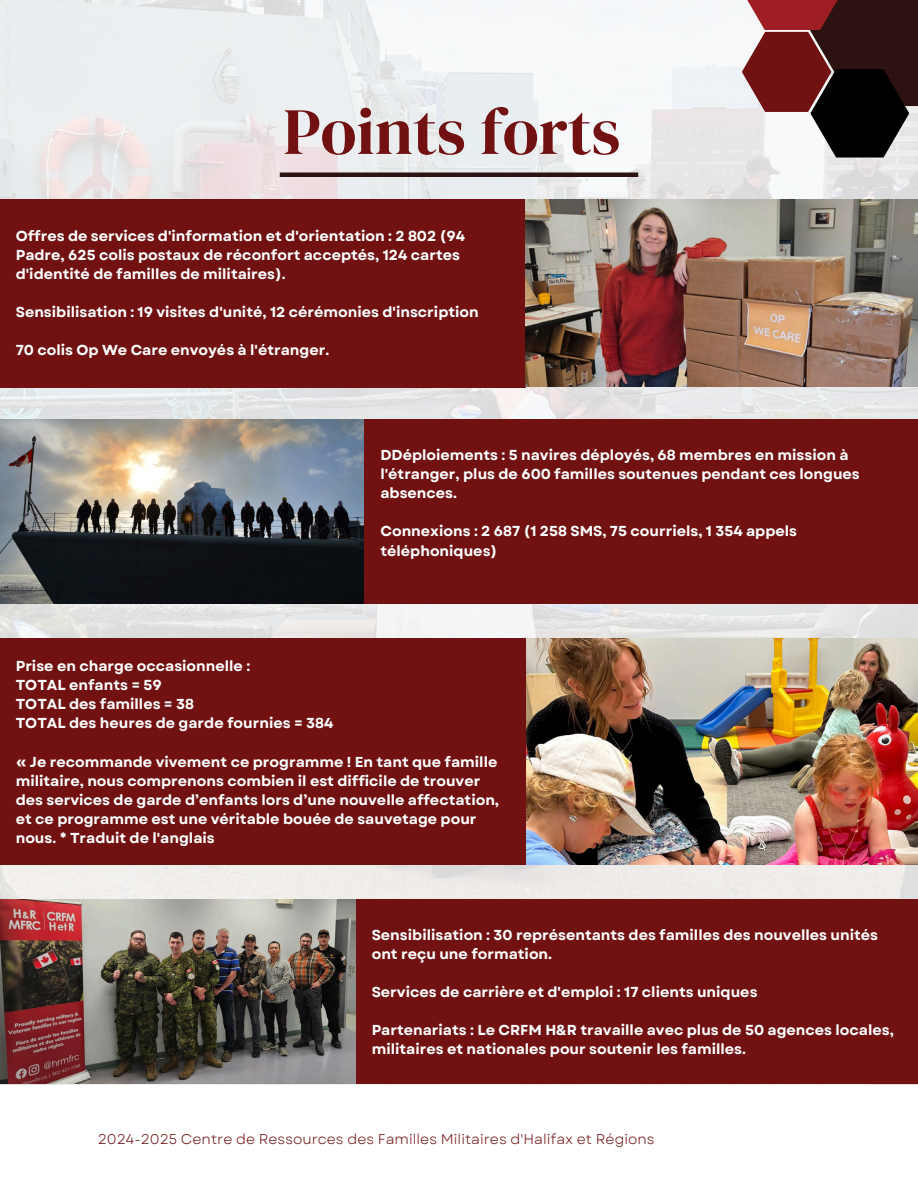
<style>
.page{position:relative;width:918px;height:1188px;background:#fff}
.page>*{position:absolute;margin:0;border:0;box-sizing:border-box;transform-origin:0 0}
.t1{font:66px "DM Serif Display";color:#711112}
.t2{font:700 14.4px/19.2px "Garet";color:#fff}
.t3{font:14.1px "Garet";color:#711112}
</style>
<div class="page">
<img style="left:0;top:0;width:918px;height:899px">
<div style="left:280px;top:172px;width:358px;height:5px;background:#2c1211"></div>
<div style="left:0;top:199px;width:525px;height:188px;background:#711112"></div>
<img style="left:526px;top:199px;width:392px;height:188px">
<img style="left:526px;top:638px;width:392px;height:227px">
<img style="left:0;top:419px;width:365px;height:185px">
<div style="left:365px;top:419px;width:553px;height:185px;background:#711112"></div>
<div style="left:0;top:638px;width:525px;height:227px;background:#711112"></div>
<div style="left:356px;top:899px;width:562px;height:185px;background:#711112"></div>
<img style="left:0;top:899px;width:356px;height:185px">
<div style="left:792px;top:0;width:126px;height:106px;background:#2c1211"></div>
<svg style="left:742px;top:32px;width:167px;height:126px"></svg>
<svg style="left:739px;top:0;width:99px;height:30px;fill:#9f1e23"></svg>
<h2 class="t1" style="left:283px;top:86px;width:339px">Points forts</h2>
<p class="t2" style="left:16px;top:226px;width:451px">Offres de services d'information et d'orientation : 2 802 (94<br>Padre, 625 colis postaux de réconfort acceptés, 124 cartes d'identité de familles de militaires).</p>
<h1 class="t2" style="left:16px;top:303px;width:465px">Sensibilisation : 19 visites d'unité, 12 cérémonies d'inscription</h1>
<h2 class="t2" style="left:16px;top:341px;width:315px">70 colis Op We Care envoyés à l'étranger.</h2>
<p class="t2" style="left:380px;top:445px;width:481px">DDéploiements : 5 navires déployés, 68 membres en mission à l'étranger, plus de 600 familles soutenues pendant ces longues absences.</p>
<h2 class="t2" style="left:380px;top:522px;width:418px">Connexions : 2 687 (1 258 SMS, 75 courriels, 1 354 appels téléphoniques)</h2>
<h2 class="t2" style="left:16px;top:657px;width:319px">Prise en charge occasionnelle :<br>TOTAL enfants = 59<br>TOTAL des familles = 38<br>TOTAL des heures de garde fournies = 384</h2>
<h2 class="t2" style="left:16px;top:752px;width:485px">« Je recommande vivement ce programme ! En tant que famille militaire, nous comprenons combien il est difficile de trouver des services de garde d’enfants lors d’une nouvelle affectation, et ce programme est une véritable bouée de sauvetage pour nous. * Traduit de l'anglais</h2>
<p class="t2" style="left:372px;top:925px;width:508px">Sensibilisation : 30 représentants des familles des nouvelles unités ont reçu une formation.</p>
<p class="t2" style="left:372px;top:982px;width:387px">Services de carrière et d'emploi : 17 clients uniques</p>
<p class="t2" style="left:372px;top:1021px;width:524px">Partenariats : Le CRFM H&amp;R travaille avec plus de 50 agences locales, militaires et nationales pour soutenir les familles.</p>
<h2 class="t3" style="left:98px;top:1129px;width:558px">2024-2025 Centre de Ressources des Familles Militaires d'Halifax et Régions</h2>
</div>
